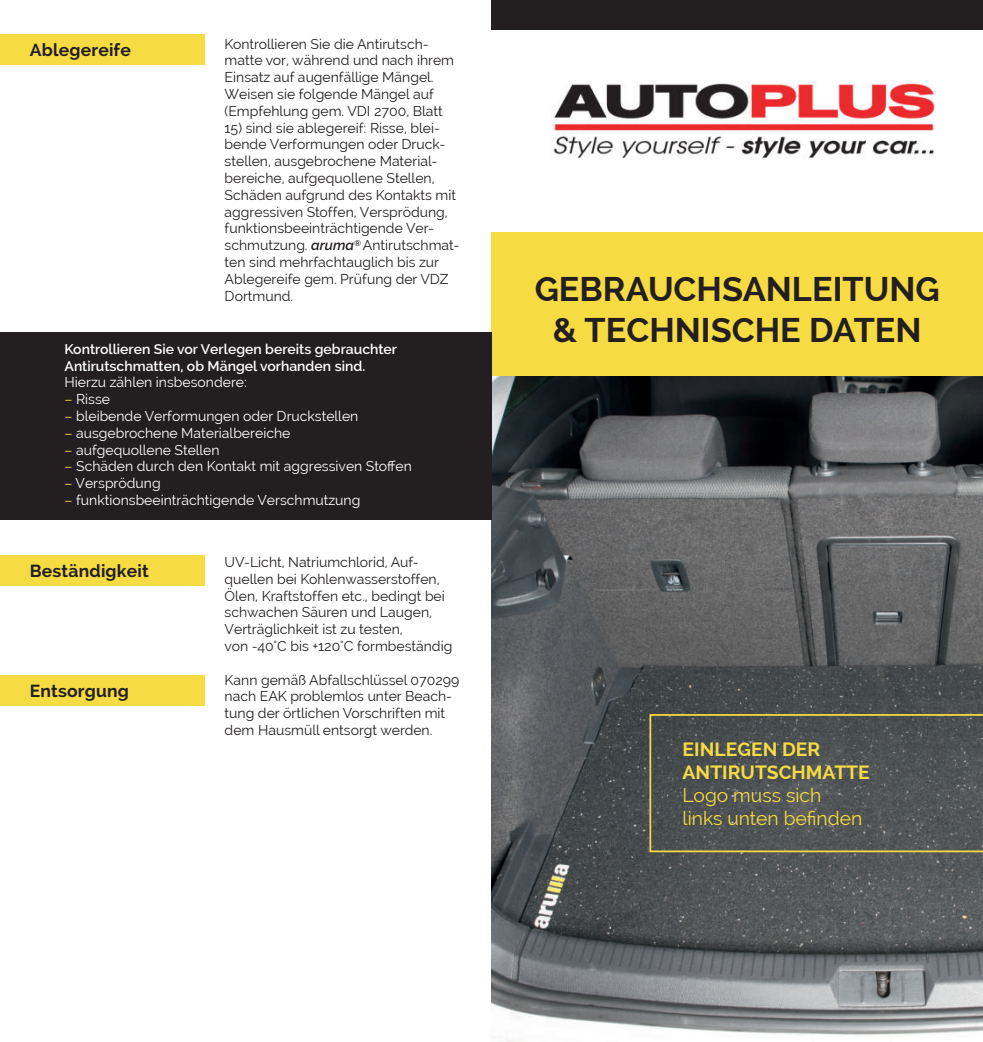
<style>
.page{position:relative;width:983px;height:1042px;background:#fff}
.page>*{position:absolute;margin:0;border:0;box-sizing:border-box;transform-origin:0 0}
.t1{font:700 34.12px/41.1px "Raleway";color:#231f20;text-align:center}
.t2{font:19.25px/23.1px "Raleway";color:#f6db42}
.t3{font:700 19.25px/23.1px "Raleway";color:#f6db42}
.t4{font:700 17.5px "Raleway";letter-spacing:.01em;color:#231f20}
.t5{font:14px/16.8px "Raleway";color:#231f20}
.t6{font:14px "Raleway";color:#fff}
.t7{font:600 14px/16.8px "Raleway";color:#fff}
.s1{font-weight:600;font-style:italic}
.s2{color:#f6db42}
</style>
<div class="page">
<img style="left:491px;top:376px;width:491px;height:666px">
<div style="left:491px;top:232px;width:491px;height:144px;background:#f6db42"></div>
<div style="left:491px;top:0;width:491px;height:30px;background:#231f20"></div>
<svg style="left:649px;top:714px;width:333px;height:138px;background:#535654"></svg>
<div style="left:0;top:332px;width:491px;height:188px;background:#231f20"></div>
<div style="left:0;top:34px;width:205px;height:31px;background:#f6db42"></div>
<div style="left:0;top:555px;width:205px;height:31px;background:#f6db42"></div>
<div style="left:0;top:675px;width:205px;height:31px;background:#f6db42"></div>
<img style="left:550px;top:81px;width:386px;height:78px">
<p class="t4" style="left:30px;top:43px;width:103px">Ablegereife</p>
<p class="t5" style="left:224px;top:35px;width:231px">Kontrollieren Sie die Antirutsch&shy;matte vor, während und nach ihrem Einsatz auf augenfällige Mängel.<br>Weisen sie folgende Mängel auf (Empfehlung gem. VDI 2700, Blatt</p>
<p class="t5" style="left:224px;top:119px;width:236px">15) sind sie ablegereif: Risse, blei&shy;bende Verformungen oder Druck&shy;stellen, ausgebrochene Material&shy;bereiche, aufgequollene Stellen,<br>Schäden aufgrund des Kontakts mit aggressiven Stoffen, Versprödung, funktionsbeeinträchtigende Ver&shy;schmutzung. <span class="s1">aruma</span><sup>®</sup> Antirutschmat&shy;ten sind mehrfachtauglich bis zur<br>Ablegereife gem. Prüfung der VDZ<br>Dortmund.</p>
<p class="t7" style="left:64px;top:342px;width:334px">Kontrollieren Sie vor Verlegen bereits gebrauchter<br>Antirutschmatten, ob Mängel vorhanden sind.</p>
<p class="t6" style="left:64px;top:374px;width:184px">Hierzu zählen insbesondere:</p>
<p class="t6" style="left:64px;top:394px;width:47px"><span class="s2">–</span> Risse</p>
<p class="t6" style="left:64px;top:408px;width:295px"><span class="s2">–</span> bleibende Verformungen oder Druckstellen</p>
<p class="t6" style="left:64px;top:427px;width:227px"><span class="s2">–</span> ausgebrochene Materialbereiche</p>
<p class="t6" style="left:64px;top:441px;width:156px"><span class="s2">–</span> aufgequollene Stellen</p>
<p class="t6" style="left:64px;top:458px;width:349px"><span class="s2">–</span> Schäden durch den Kontakt mit aggressiven Stoffen</p>
<p class="t6" style="left:64px;top:475px;width:98px"><span class="s2">–</span> Versprödung</p>
<p class="t6" style="left:64px;top:492px;width:297px"><span class="s2">–</span> funktionsbeeinträchtigende Verschmutzung</p>
<p class="t4" style="left:30px;top:564px;width:120px">Beständigkeit</p>
<p class="t4" style="left:30px;top:684px;width:101px">Entsorgung</p>
<p class="t5" style="left:224px;top:553px;width:229px">UV-Licht, Natriumchlorid, Auf&shy;quellen bei Kohlenwasserstoffen, Ölen, Kraftstoffen etc., bedingt bei schwachen Säuren und Laugen, Verträglichkeit ist zu testen,<br>von -40°C bis +120°C formbeständig</p>
<p class="t5" style="left:224px;top:671px;width:236px">Kann gemäß Abfallschlüssel 070299 nach EAK problemlos unter Beach&shy;tung der örtlichen Vorschriften mit dem Hausmüll entsorgt werden.</p>
<h1 class="t1" style="left:534px;top:272px;width:406px">GEBRAUCHSANLEITUNG &amp; TECHNISCHE DATEN</h1>
<h2 class="t3" style="left:682px;top:739px;width:189px">EINLEGEN DER<br>ANTIRUTSCHMATTE</h2>
<h2 class="t2" style="left:682px;top:785px;width:181px">Logo muss sich links unten befinden</h2>
</div>
